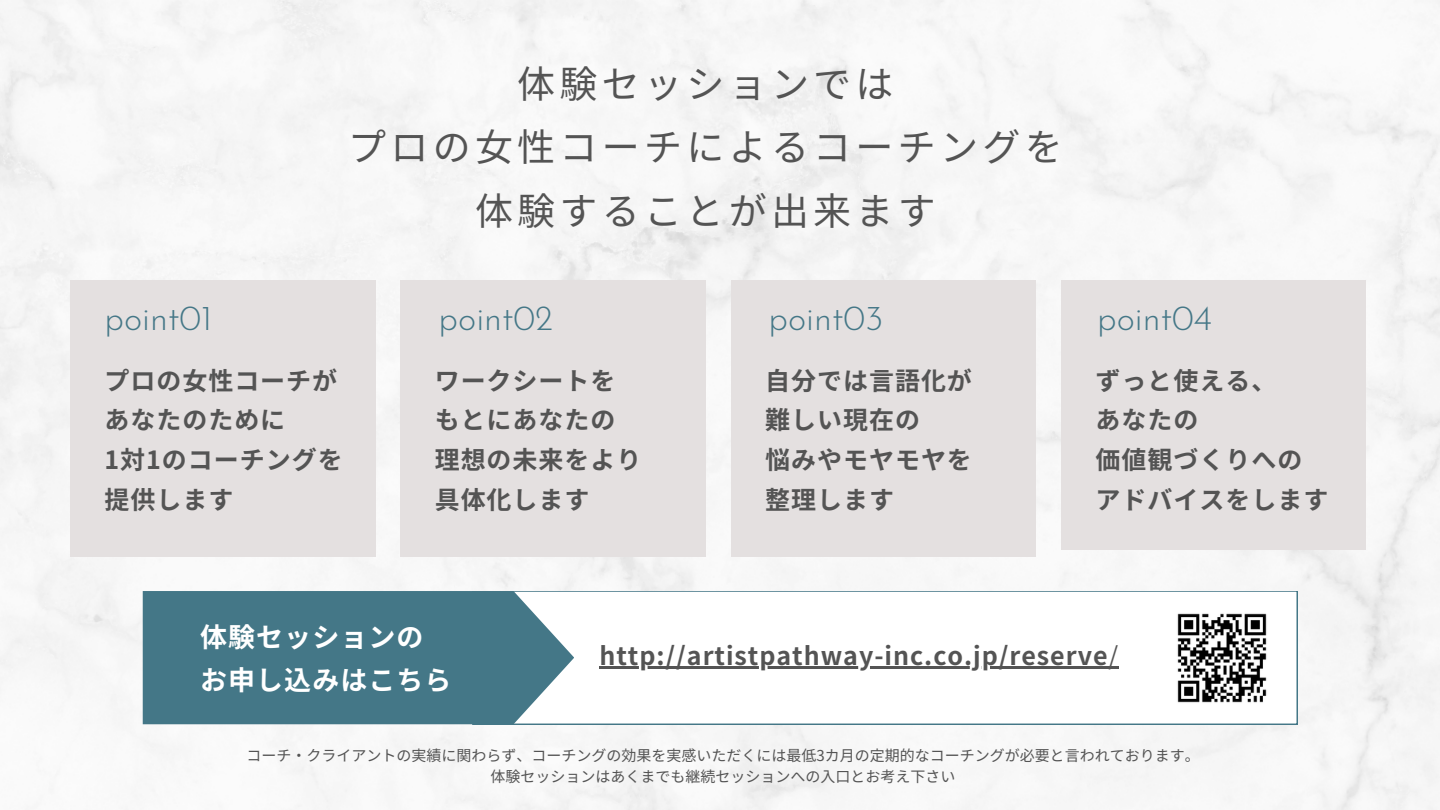
<style>
.page{position:relative;width:1440px;height:810px;background:#fff}
.page>*{position:absolute;margin:0;border:0;box-sizing:border-box;transform-origin:0 0}
.t1{font:38px/63.8px "Noto Sans JP";letter-spacing:.115em;color:#545454;text-align:center}
.t2{font:300 35px "Josefin Sans";color:#447787}
.t3{font:700 27px/42.8px "Noto Sans JP";letter-spacing:.04em;color:#fff}
.t4{font:700 25px/39.8px "Noto Sans JP";letter-spacing:.04em;color:#545454}
.t5{font:15px "Noto Sans JP";color:#545454}
.s1{font-weight:400}
</style>
<div class="page">
<img style="left:0;top:0;width:1440px;height:810px">
<div style="left:70px;top:280px;width:305px;height:276px;background:#e4e0e0"></div>
<div style="left:400px;top:280px;width:305px;height:276px;background:#e4e0e0"></div>
<svg style="left:574px;top:591px;width:723px;height:133px"></svg>
<div style="left:731px;top:280px;width:305px;height:276px;background:#e4e0e0"></div>
<div style="left:1061px;top:280px;width:305px;height:270px;background:#e4e0e0"></div>
<svg style="left:143px;top:591px;width:431px;height:133px;background:#50808f"></svg>
<img style="left:1169px;top:606px;width:105px;height:105px">
<hr style="left:600px;top:666px;width:509px;height:3px;background:#545454">
<svg style="left:1109px;top:666px;width:10px;height:3px"></svg>
<h1 class="t1" style="left:348px;top:50px;width:716px">体験セッションでは<br>プロの女性コーチによるコーチングを体験することが出来ます</h1>
<h2 class="t2" style="left:105px;top:304px;width:109px">point01</h2>
<h2 class="t2" style="left:439px;top:304px;width:116px">point02</h2>
<h3 class="t2" style="left:768px;top:304px;width:116px">point03</h3>
<p class="t2" style="left:1097px;top:304px;width:116px">point04</p>
<h2 class="t4" style="left:105px;top:359px;width:240px">プロの女性コーチがあなたのために<br>1対1のコーチングを提供します</h2>
<h2 class="t4" style="left:435px;top:359px;width:208px">ワークシートをもとにあなたの理想の未来をより具体化します</h2>
<h2 class="t4" style="left:765px;top:359px;width:208px">自分では言語化が難しい現在の<br>悩みやモヤモヤを整理します</h2>
<h1 class="t4" style="left:1096px;top:359px;width:234px">ずっと使える、<br>あなたの<br>価値観づくりへのアドバイスをします</h1>
<h1 class="t3" style="left:200px;top:614px;width:253px">体験セッションのお申し込みはこちら</h1>
<h1 class="t4" style="left:600px;top:634px;width:520px">http://artistpathway-inc.co.jp/reserve<span class="s1">/</span></h1>
<p class="t5" style="left:246px;top:744px;width:955px">コーチ・クライアントの実績に関わらず、コーチングの効果を実感いただくには最低3カ月の定期的なコーチングが必要と言われております。</p>
<p class="t5" style="left:491px;top:765px;width:466px">体験セッションはあくまでも継続セッションへの入口とお考え下さい</p>
</div>
